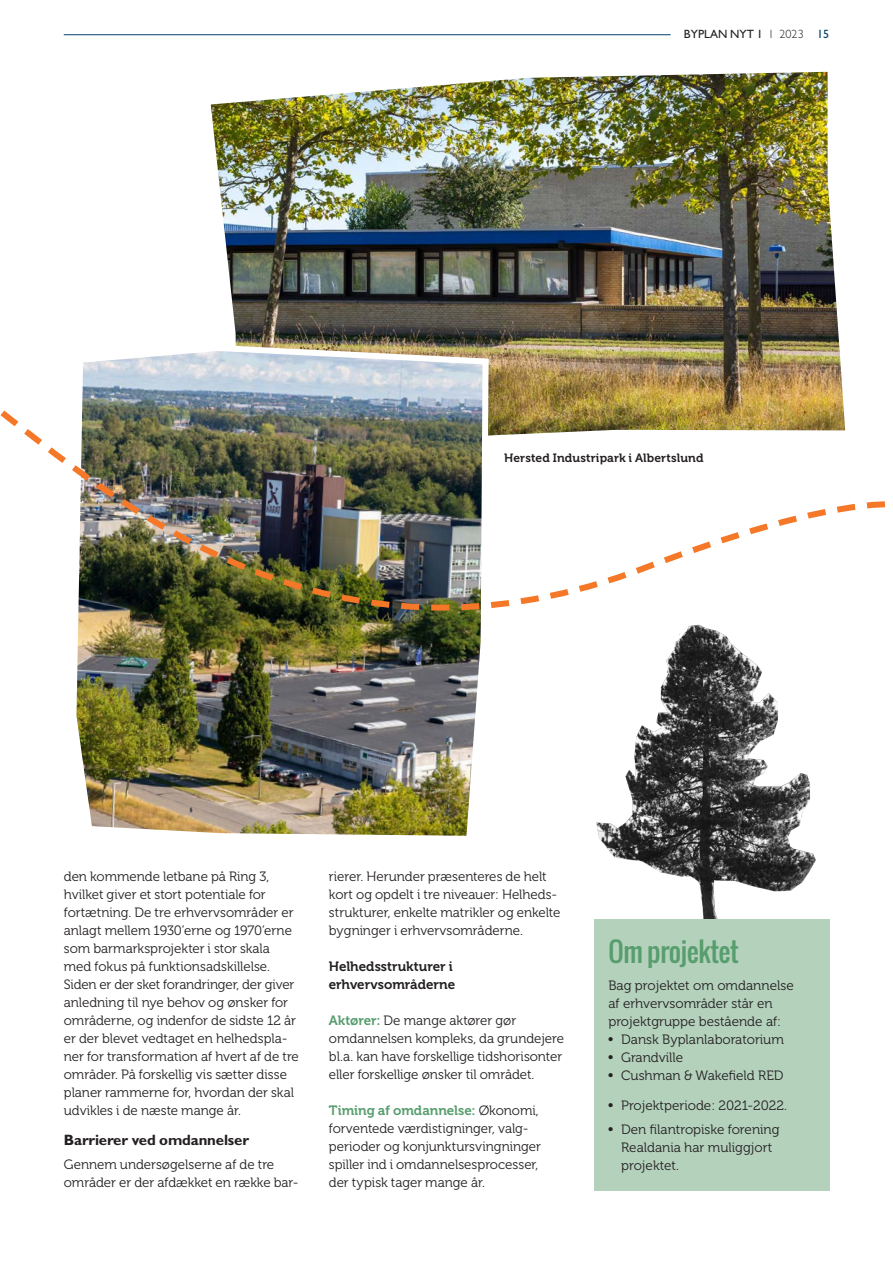
<style>
.page{position:relative;width:893px;height:1263px;background:#fff}
.page>*{position:absolute;margin:0;border:0;box-sizing:border-box;transform-origin:0 0}
.t1{font:26.85px "Oswald";letter-spacing:-.01em;color:#579d6e}
.t2{font:700 15px "Gill Sans Std";letter-spacing:-.01em;color:#231f20}
.t3{font:13.5px/18px "Museo 300";letter-spacing:-.005em;color:#231f20}
.t4{font:13.5px/18px "Museo 700";color:#231f20}
.t5{font:13.5px "Museo 700";letter-spacing:-.005em;color:#579d6e}
.t6{font:12px "Museo 700";letter-spacing:.01em;color:#231f20}
.t7{font:12px "Gill Sans Std";color:#231f20}
.s1{font-weight:300}
.s2{color:#00416b}
.s3{font-family:"Museo 700";color:#579d6e}
.s4{font-family:"Museo 300";color:#231f20}
.s5{font-family:"Univers";font-stretch:condensed}
</style>
<div class="page">
<img style="left:210px;top:71px;width:626px;height:229px">
<img style="left:596px;top:624px;width:220px;height:295px">
<img style="left:76px;top:680px;width:402px;height:156px">
<div style="left:594px;top:919px;width:235px;height:272px;background:#b4d1bc"></div>
<img style="left:77px;top:578px;width:562px;height:102px">
<img style="left:0;top:300px;width:886px;height:278px">
<hr style="left:64px;top:34px;width:607px;height:1px;background:#00416b">
<p class="t7" style="left:684px;top:27px;width:147px">BYPLAN NYT 1 <span class="s1">1 2023</span> <span class="s2">15</span></p>
<p class="t6" style="left:504px;top:451px;width:201px">Hersted Industripark i Albertslund</p>
<p class="t3" style="left:64px;top:867px;width:237px">den kommende letbane på Ring 3, hvilket giver et stort potentiale for fortætning. De tre erhvervsområder er anlagt mellem 1930’erne og 1970’erne som barmarksprojekter i stor skala med fokus på funktionsadskillelse.<br>Siden er der sket forandringer, der giver anledning til nye behov og ønsker for områderne, og indenfor de sidste 12 år er der blevet vedtaget en helhedspla&shy;ner for transformation af hvert af de tre områder. På forskellig vis sætter disse planer rammerne for, hvordan der skal udvikles i de næste mange år.</p>
<p class="t2" style="left:64px;top:1131px;width:187px">Barrierer ved omdannelser</p>
<p class="t3" style="left:64px;top:1155px;width:236px">Gennem undersøgelserne af de tre områder er der afdækket en række bar-</p>
<p class="t3" style="left:329px;top:867px;width:233px">rierer. Herunder præsenteres de helt kort og opdelt i tre niveauer: Helheds&shy;strukturer, enkelte matrikler og enkelte bygninger i erhvervsområderne.</p>
<p class="t4" style="left:329px;top:957px;width:128px">Helhedsstrukturer i erhvervsområderne</p>
<p class="t3" style="left:329px;top:1011px;width:237px"><span class="s3">Aktører:</span> De mange aktører gør omdannelsen kompleks, da grundejere bl.a. kan have forskellige tidshorisonter eller forskellige ønsker til området.</p>
<p class="t5" style="left:329px;top:1102px;width:211px">Timing af omdannelse: <span class="s4">Økonomi,</span></p>
<p class="t3" style="left:329px;top:1119px;width:214px">forventede værdistigninger, valg&shy;perioder og konjunktursvingninger spiller ind i omdannelsesprocesser, der typisk tager mange år.</p>
<h1 class="t1" style="left:608px;top:931px;width:132px">Om projektet</h1>
<p class="t3" style="left:608px;top:976px;width:187px">Bag projektet om omdannelse af erhvervsområder står en projektgruppe bestående af:</p>
<p class="t3" style="left:608px;top:1030px;width:177px"><span class="s5">•</span> Dansk Byplanlaboratorium</p>
<p class="t3" style="left:608px;top:1048px;width:76px"><span class="s5">•</span> Grandville</p>
<p class="t3" style="left:608px;top:1066px;width:177px"><span class="s5">•</span> Cushman &amp; Wakefield RED</p>
<p class="t3" style="left:608px;top:1096px;width:180px"><span class="s5">•</span> Projektperiode: 2021-2022.</p>
<p class="t3" style="left:621px;top:1120px;width:160px;text-indent:-13px"><span class="s5">•</span> Den filantropiske forening<br>Realdania har muliggjort projektet.</p>
</div>
